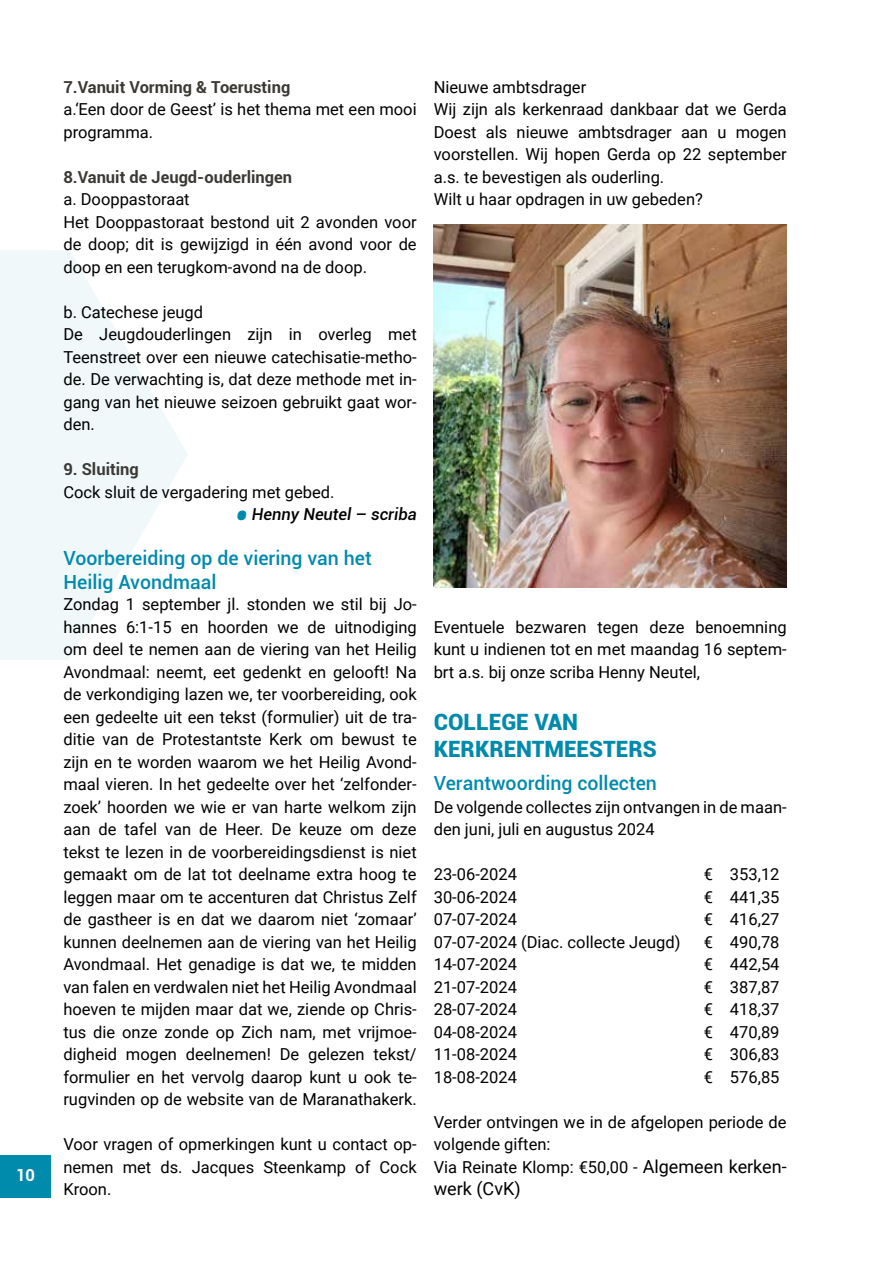
<style>
.page{position:relative;width:893px;height:1263px;background:#fff}
.page>*{position:absolute;margin:0;border:0;box-sizing:border-box;transform-origin:0 0}
.t1{font:900 22.5px/27px "Roboto";color:#008aab}
.t2{font:500 19.5px/23.4px "Roboto";color:#008aab}
.t3{font:18px "Roboto";color:#000}
.t4{font:16.5px/22.5px "Roboto";color:#000}
.t5{font:700 16.5px "Roboto";color:#3c3935}
.t6{font:italic 500 16.5px "Roboto";color:#000}
.t7{font:700 16.5px "Roboto";color:#fff}
.s1{font-size:39px;color:#008aab}
.s2{font-size:18px}
</style>
<div class="page">
<svg style="left:0;top:250px;width:188px;height:410px;fill:#f0f8fa"></svg>
<img style="left:434px;top:224px;width:353px;height:364px">
<div style="left:0;top:1156px;width:51px;height:42px;background:#008aab"></div>
<p class="t7" style="left:16px;top:1163px;width:20px">10</p>
<p class="t5" style="left:63px;top:75px;width:228px">7.Vanuit Vorming &amp; Toerusting</p>
<p class="t4" style="left:63px;top:97px;width:355px">a.‘Een door de Geest’ is het thema met een mooi programma.</p>
<p class="t5" style="left:63px;top:165px;width:230px">8.Vanuit de Jeugd-ouderlingen</p>
<p class="t4" style="left:63px;top:187px;width:355px">a. Dooppastoraat<br>Het Dooppastoraat bestond uit 2 avonden voor de doop; dit is gewijzigd in één avond voor de doop en een terugkom-avond na de doop.</p>
<p class="t4" style="left:63px;top:300px;width:355px">b. Catechese jeugd<br>De Jeugdouderlingen zijn in overleg met Teenstreet over een nieuwe catechisatie-metho&shy;de. De verwachting is, dat deze methode met in&shy;gang van het nieuwe seizoen gebruikt gaat wor&shy;den.</p>
<p class="t5" style="left:63px;top:458px;width:77px">9. Sluiting</p>
<p class="t4" style="left:63px;top:480px;width:273px">Cock sluit de vergadering met gebed.</p>
<p class="t6" style="left:234px;top:503px;width:184px"><span class="s1">•</span> Henny Neutel – scriba</p>
<p class="t2" style="left:63px;top:546px;width:310px">Voorbereiding op de viering van het<br>Heilig Avondmaal</p>
<p class="t4" style="left:63px;top:592px;width:355px;text-align:justify">Zondag 1 september jl. stonden we stil bij Jo&shy;hannes 6:1-15 en hoorden we de uitnodiging om deel te nemen aan de viering van het Heilig Avondmaal: neemt, eet gedenkt en gelooft! Na de verkondiging lazen we, ter voorbereiding, ook een gedeelte uit een tekst (formulier) uit de tra&shy;ditie van de Protestantste Kerk om bewust te zijn en te worden waarom we het Heilig Avond&shy;maal vieren. In het gedeelte over het ‘zelfonder&shy;zoek’ hoorden we wie er van harte welkom zijn aan de tafel van de Heer. De keuze om deze tekst te lezen in de voorbereidingsdienst is niet gemaakt om de lat tot deelname extra hoog te leggen maar om te accenturen dat Christus Zelf de gastheer is en dat we daarom niet ‘zomaar’ kunnen deelnemen aan de viering van het Heilig Avondmaal. Het genadige is dat we, te midden van falen en verdwalen niet het Heilig Avondmaal hoeven te mijden maar dat we, ziende op Chris&shy;tus die onze zonde op Zich nam, met vrijmoe&shy;digheid mogen deelnemen! De gelezen tekst/ formulier en het vervolg daarop kunt u ook te&shy;rugvinden op de website van de Maranathakerk.</p>
<p class="t4" style="left:63px;top:1133px;width:355px;text-align:justify">Voor vragen of opmerkingen kunt u contact op&shy;nemen met ds. Jacques Steenkamp of Cock Kroon.</p>
<p class="t4" style="left:434px;top:75px;width:354px">Nieuwe ambtsdrager<br>Wij zijn als kerkenraad dankbaar dat we Gerda Doest als nieuwe ambtsdrager aan u mogen voorstellen. Wij hopen Gerda op 22 september a.s. te bevestigen als ouderling.<br>Wilt u haar opdragen in uw gebeden?</p>
<p class="t4" style="left:434px;top:615px;width:354px;text-align:justify">Eventuele bezwaren tegen deze benoemning kunt u indienen tot en met maandag 16 septem&shy;brt a.s. bij onze scriba Henny Neutel,</p>
<h1 class="t1" style="left:434px;top:708px;width:224px">COLLEGE VAN<br>KERKRENTMEESTERS</h1>
<p class="t2" style="left:434px;top:771px;width:225px">Verantwoording collecten</p>
<p class="t4" style="left:434px;top:795px;width:354px">De volgende collectes zijn ontvangen in de maan&shy;den juni, juli en augustus 2024</p>
<p class="t4" style="left:434px;top:862px;width:85px">23-06-2024</p>
<p class="t4" style="left:704px;top:862px;width:77px">€ 353,12</p>
<p class="t4" style="left:434px;top:885px;width:85px">30-06-2024</p>
<p class="t4" style="left:704px;top:885px;width:77px">€ 441,35</p>
<p class="t4" style="left:434px;top:907px;width:85px">07-07-2024</p>
<p class="t4" style="left:704px;top:907px;width:77px">€ 416,27</p>
<p class="t4" style="left:434px;top:930px;width:248px">07-07-2024 (Diac. collecte Jeugd)</p>
<p class="t4" style="left:704px;top:930px;width:77px">€ 490,78</p>
<p class="t4" style="left:434px;top:952px;width:85px">14-07-2024</p>
<p class="t4" style="left:704px;top:952px;width:77px">€ 442,54</p>
<p class="t4" style="left:434px;top:975px;width:85px">21-07-2024</p>
<p class="t4" style="left:704px;top:975px;width:77px">€ 387,87</p>
<p class="t4" style="left:434px;top:997px;width:85px">28-07-2024</p>
<p class="t4" style="left:704px;top:997px;width:77px">€ 418,37</p>
<p class="t4" style="left:434px;top:1020px;width:85px">04-08-2024</p>
<p class="t4" style="left:704px;top:1020px;width:77px">€ 470,89</p>
<p class="t4" style="left:434px;top:1042px;width:85px">11-08-2024</p>
<p class="t4" style="left:704px;top:1042px;width:77px">€ 306,83</p>
<p class="t4" style="left:434px;top:1065px;width:85px">18-08-2024</p>
<p class="t4" style="left:704px;top:1065px;width:77px">€ 576,85</p>
<p class="t4" style="left:434px;top:1110px;width:354px">Verder ontvingen we in de afgelopen periode de volgende giften:<br>Via Reinate Klomp: €50,00 - <span class="s2">Algemeen kerken-</span></p>
<p class="t3" style="left:434px;top:1176px;width:88px">werk (CvK)</p>
</div>
